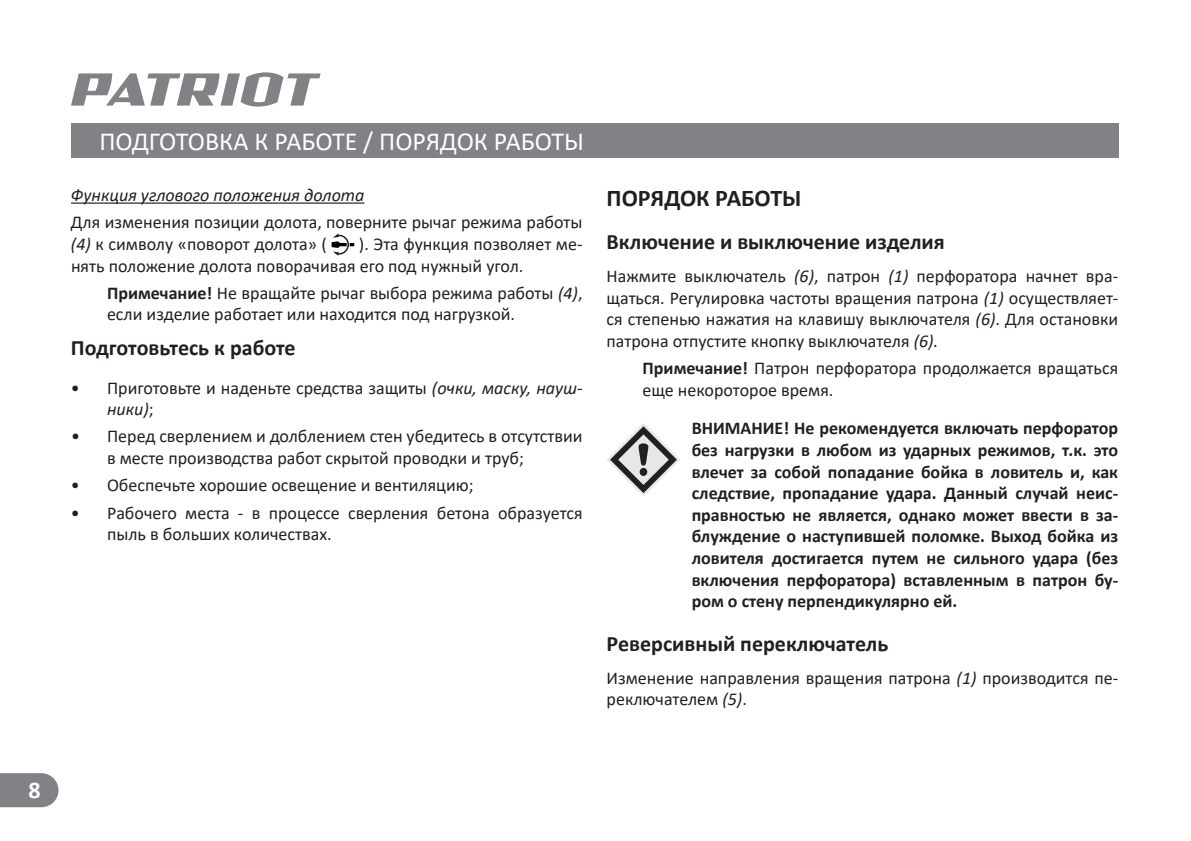
<style>
.page{position:relative;width:1191px;height:841px;background:#fff}
.page>*{position:absolute;margin:0;border:0;box-sizing:border-box;transform-origin:0 0}
.t1{font:26px "Calibri";color:#fff}
.t2{font:700 24px "Calibri";color:#231f20}
.t3{font:700 24px "Calibri";color:#fff}
.t4{font:700 22px "Calibri";color:#231f20}
.t5{font:18px/21.6px "Calibri";color:#231f20}
.t6{font:700 18px/21.6px "Calibri";color:#231f20;text-align:justify}
.t7{font:italic 18px "Calibri";color:#231f20}
.s1{font-style:italic}
.s2{font-weight:700}
</style>
<div class="page">
<svg style="left:71px;top:72px;width:249px;height:35px"></svg>
<div style="left:71px;top:123px;width:1047px;height:34px;background:#808285"></div>
<svg style="left:0;top:773px;width:58px;height:34px;background:#87898c"></svg>
<hr style="left:71px;top:202px;width:293px;height:2px;background:#231f20">
<svg style="left:331px;top:234px;width:23px;height:21px"></svg>
<svg style="left:607px;top:423px;width:73px;height:73px"></svg>
<h2 class="t3" style="left:28px;top:773px;width:14px">8</h2>
<h1 class="t1" style="left:99px;top:123px;width:486px">ПОДГОТОВКА К РАБОТЕ / ПОРЯДОК РАБОТЫ</h1>
<p class="t7" style="left:71px;top:182px;width:295px">Функция углового положения долота</p>
<p class="t5" style="left:71px;top:211px;width:513px">Для изменения позиции долота, поверните рычаг режима работы <span class="s1">(4)</span> к символу «поворот долота» (</p>
<p class="t5" style="left:71px;top:233px;width:513px;text-indent:288px">). Эта функция позволяет ме&shy;нять положение долота поворачивая его под нужный угол.</p>
<p class="t5" style="left:107px;top:281px;width:477px"><span class="s2">Примечание!</span> Не вращайте рычаг выбора режима работы <span class="s1">(4)</span>, если изделие работает или находится под нагрузкой.</p>
<p class="t4" style="left:71px;top:332px;width:226px">Подготовьтесь к работе</p>
<p class="t5" style="left:107px;top:376px;width:477px;text-indent:-36px">• Приготовьте и наденьте средства защиты <span class="s1">(очки, маску, науш&shy;ники)</span>;</p>
<p class="t5" style="left:107px;top:425px;width:477px;text-indent:-36px">• Перед сверлением и долблением стен убедитесь в отсутствии в месте производства работ скрытой проводки и труб;</p>
<p class="t5" style="left:71px;top:474px;width:404px">• Обеспечьте хорошие освещение и вентиляцию;</p>
<p class="t5" style="left:107px;top:501px;width:477px;text-indent:-36px">• Рабочего места - в процессе сверления бетона образуется пыль в больших количествах.</p>
<h2 class="t2" style="left:606px;top:181px;width:196px">ПОРЯДОК РАБОТЫ</h2>
<p class="t4" style="left:606px;top:226px;width:340px">Включение и выключение изделия</p>
<p class="t5" style="left:606px;top:265px;width:513px;text-align:justify">Нажмите выключатель <span class="s1">(6)</span>, патрон <span class="s1">(1)</span> перфоратора начнет вра&shy;щаться. Регулировка частоты вращения патрона <span class="s1">(1)</span> осуществляет&shy;ся степенью нажатия на клавишу выключателя <span class="s1">(6)</span>. Для остановки патрона отпустите кнопку выключателя <span class="s1">(6).</span></p>
<p class="t5" style="left:642px;top:357px;width:477px"><span class="s2">Примечание!</span> Патрон перфоратора продолжается вращаться еще некороторое время.</p>
<p class="t6" style="left:691px;top:417px;width:428px">ВНИМАНИЕ! Не рекомендуется включать перфоратор без нагрузки в любом из ударных режимов, т.к. это влечет за собой попадание бойка в ловитель и, как следствие, пропадание удара. Данный случай неис&shy;правностью не является, однако может ввести в за&shy;блуждение о наступившей поломке. Выход бойка из ловителя достигается путем не сильного удара (без включения перфоратора) вставленным в патрон бу&shy;ром о стену перпендикулярно ей.</p>
<p class="t4" style="left:606px;top:627px;width:283px">Реверсивный переключатель</p>
<p class="t5" style="left:606px;top:666px;width:513px">Изменение направления вращения патрона <span class="s1">(1)</span> производится пе&shy;реключателем <span class="s1">(5)</span>.</p>
</div>
